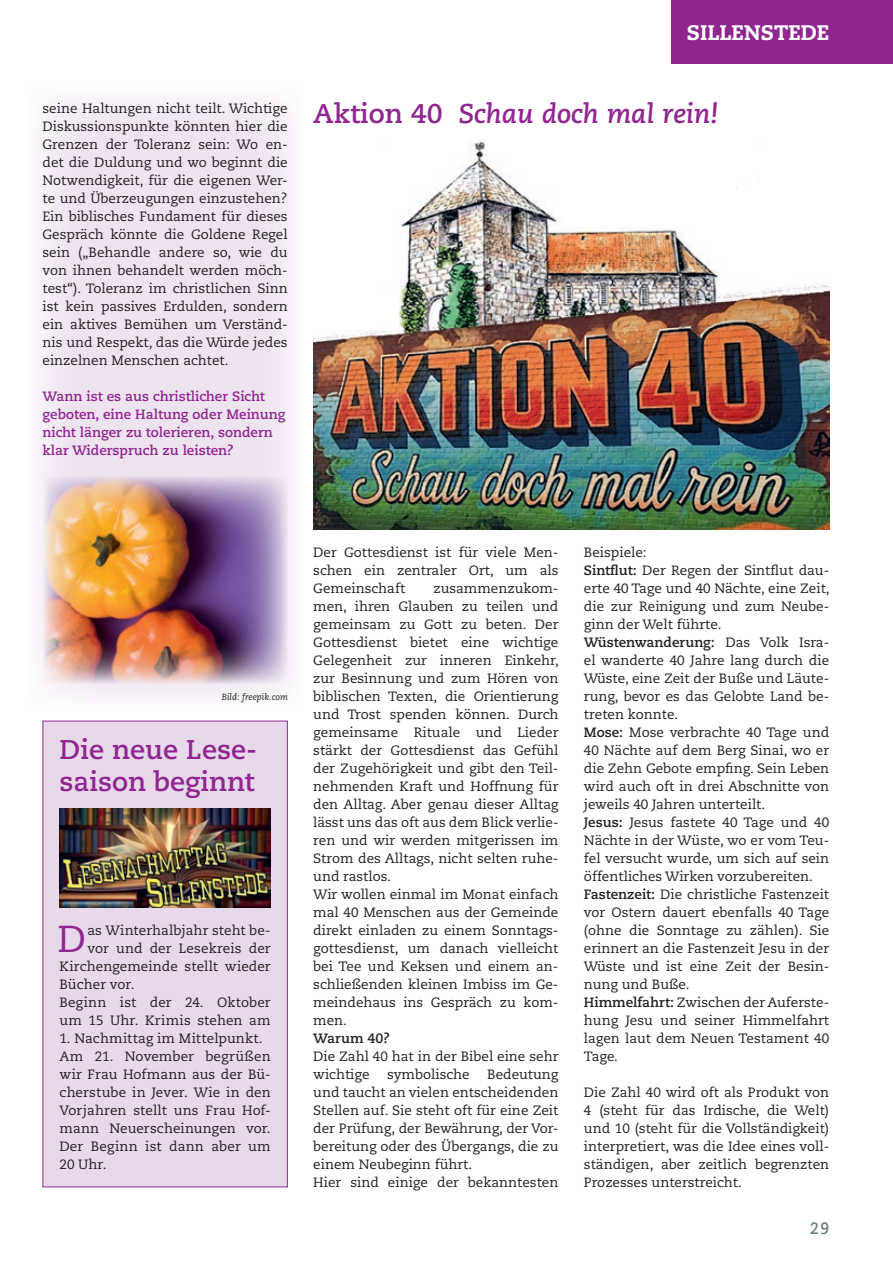
<style>
.page{position:relative;width:893px;height:1263px;background:#fff}
.page>*{position:absolute;margin:0;border:0;box-sizing:border-box;transform-origin:0 0}
.t1{font:37.5px "Caecilia LT Pro 55 Roman";color:#90268f}
.t2{font:700 27px/32.4px "Caecilia LT Pro 75";color:#90268f}
.t3{font:italic 700 27px "Caecilia LT Pro 76";color:#90268f}
.t4{font:800 21px "Caecilia LT Pro 85";color:#fff}
.t5{font:700 16.5px "Caecilia LT Pro 75";color:#667d71;scale:.89 1}
.t6{font:13.5px/18px "Caecilia LT Pro 55 Roman";color:#231f20}
.t7{font:700 13.5px/18px "Caecilia LT Pro 75";color:#90268f}
.t8{font:700 13.5px "Caecilia LT Pro 75";color:#231f20}
.t9{font:italic 9px "Caecilia LT Pro 56";color:#231f20}
.s1{font-family:"Caecilia LT Pro 75";font-style:normal}
.s2{font-family:"Caecilia LT Pro 75";font-weight:700}
.s3{font-family:"Caecilia LT Pro 55 Roman";font-weight:400}
</style>
<div class="page">
<svg style="left:39px;top:97px;width:255px;height:601px;background:#efe7f1"></svg>
<div style="left:672px;top:0;width:221px;height:64px;background:#90268f"></div>
<div style="left:43px;top:721px;width:245px;height:466px;background:#e7d8ea;border:1px solid #90268f"></div>
<img style="left:60px;top:808px;width:210px;height:100px">
<img style="left:313px;top:141px;width:517px;height:389px">
<img style="left:43px;top:476px;width:245px;height:208px">
<p class="t6" style="left:43px;top:99px;width:247px;text-align:justify">seine Haltungen nicht teilt. Wichtige Diskussionspunkte könnten hier die Grenzen der Toleranz sein: Wo en&shy;det die Duldung und wo beginnt die Notwendigkeit, für die eigenen Wer&shy;te und Überzeugungen einzustehen?<br>Ein biblisches Fundament für dieses Gespräch könnte die Goldene Regel sein („Behandle andere so, wie du von ihnen behandelt werden möch&shy;test“). Toleranz im christlichen Sinn ist kein passives Erdulden, sondern ein aktives Bemühen um Verständ&shy;nis und Respekt, das die Würde jedes einzelnen Menschen achtet.</p>
<p class="t7" style="left:43px;top:387px;width:244px">Wann ist es aus christlicher Sicht geboten, eine Haltung oder Meinung nicht länger zu tolerieren, sondern klar Widerspruch zu leisten?</p>
<h3 class="t4" style="left:687px;top:18px;width:144px">SILLENSTEDE</h3>
<h2 class="t3" style="left:313px;top:96px;width:407px"><span class="s1">Aktion 40</span> Schau doch mal rein!</h2>
<p class="t9" style="left:222px;top:691px;width:68px">Bild: freepik.com</p>
<h2 class="t2" style="left:60px;top:732px;width:199px">Die neue Lese&shy;saison beginnt</h2>
<p class="t6" style="left:87px;top:921px;width:185px">as Winterhalbjahr steht be-</p>
<p class="t6" style="left:87px;top:939px;width:185px">vor und der Lesekreis der</p>
<p class="t6" style="left:60px;top:957px;width:213px">Kirchengemeinde stellt wieder</p>
<p class="t6" style="left:60px;top:975px;width:77px">Bücher vor.</p>
<p class="t6" style="left:60px;top:992px;width:213px">Beginn ist der 24. Oktober</p>
<p class="t6" style="left:60px;top:1010px;width:213px">um 15 Uhr. Krimis stehen am</p>
<p class="t6" style="left:60px;top:1028px;width:213px">1. Nachmittag im Mittelpunkt.<br>Am 21. November begrüßen wir Frau Hofmann aus der Bü&shy;cherstube in Jever. Wie in den<br>Vorjahren stellt uns Frau Hof&shy;mann Neuerscheinungen vor.<br>Der Beginn ist dann aber um<br>20 Uhr.</p>
<h1 class="t1" style="left:58px;top:915px;width:30px">D</h1>
<p class="t6" style="left:313px;top:543px;width:247px;text-align:justify">Der Gottesdienst ist für viele Men&shy;schen ein zentraler Ort, um als Gemeinschaft</p>
<p class="t6" style="left:313px;top:579px;width:247px;text-indent:120px">zusammenzukom&shy;men, ihren Glauben zu teilen und gemeinsam zu Gott zu beten. Der<br>Gottesdienst bietet eine wichtige<br>Gelegenheit zur inneren Einkehr, zur Besinnung und zum Hören von biblischen Texten, die Orientierung und Trost spenden können. Durch gemeinsame Rituale und Lieder stärkt der Gottesdienst das Gefühl der Zugehörigkeit und gibt den Teil&shy;nehmenden Kraft und Hoffnung für den Alltag. Aber genau dieser Alltag lässt uns das oft aus dem Blick verlie&shy;ren und wir werden mitgerissen im<br>Strom des Alltags, nicht selten ruhe&shy;und rastlos.<br>Wir wollen einmal im Monat einfach mal 40 Menschen aus der Gemeinde direkt einladen zu einem Sonntags&shy;gottesdienst, um danach vielleicht bei Tee und Keksen und einem an&shy;schließenden kleinen Imbiss im Ge&shy;meindehaus ins Gespräch zu kom&shy;men.</p>
<p class="t8" style="left:313px;top:1029px;width:78px">Warum 40?</p>
<p class="t6" style="left:313px;top:1047px;width:247px">Die Zahl 40 hat in der Bibel eine sehr wichtige</p>
<p class="t6" style="left:387px;top:1065px;width:84px">symbolische</p>
<p class="t6" style="left:313px;top:1065px;width:247px;text-indent:174px">Bedeutung und taucht an vielen entscheidenden<br>Stellen auf. Sie steht oft für eine Zeit der Prüfung, der Bewährung, der Vor&shy;bereitung oder des Übergangs, die zu einem Neubeginn führt.<br>Hier sind einige der bekanntesten</p>
<p class="t6" style="left:584px;top:543px;width:247px">Beispiele:<br><span class="s2">Sintflut:</span> Der Regen der Sintflut dau&shy;erte 40 Tage und 40 Nächte, eine Zeit, die zur Reinigung und zum Neube&shy;ginn der Welt führte.</p>
<p class="t8" style="left:584px;top:633px;width:247px">Wüstenwanderung: <span class="s3">Das Volk Isra-</span></p>
<p class="t6" style="left:584px;top:651px;width:247px">el wanderte 40 Jahre lang durch die<br>Wüste, eine Zeit der Buße und Läute&shy;rung, bevor es das Gelobte Land be&shy;treten konnte.<br><span class="s2">Mose:</span> Mose verbrachte 40 Tage und<br>40 Nächte auf dem Berg Sinai, wo er die Zehn Gebote empfing. Sein Leben wird auch oft in drei Abschnitte von jeweils 40 Jahren unterteilt.<br><span class="s2">Jesus:</span> Jesus fastete 40 Tage und 40<br>Nächte in der Wüste, wo er vom Teu&shy;fel versucht wurde, um sich auf sein öffentliches Wirken vorzubereiten.<br><span class="s2">Fastenzeit:</span> Die christliche Fastenzeit vor Ostern dauert ebenfalls 40 Tage (ohne die Sonntage zu zählen). Sie erinnert an die Fastenzeit Jesu in der<br>Wüste und ist eine Zeit der Besin&shy;nung und Buße.<br><span class="s2">Himmelfahrt:</span> Zwischen der Auferste&shy;hung Jesu und seiner Himmelfahrt lagen laut dem Neuen Testament 40<br>Tage.</p>
<p class="t6" style="left:584px;top:1083px;width:247px;text-align:justify">Die Zahl 40 wird oft als Produkt von 4 (steht für das Irdische, die Welt) und 10 (steht für die Vollständigkeit) interpretiert, was die Idee eines voll&shy;ständigen, aber zeitlich begrenzten Prozesses unterstreicht.</p>
<p class="t5" style="left:810px;top:1217px;width:23px">29</p>
</div>
